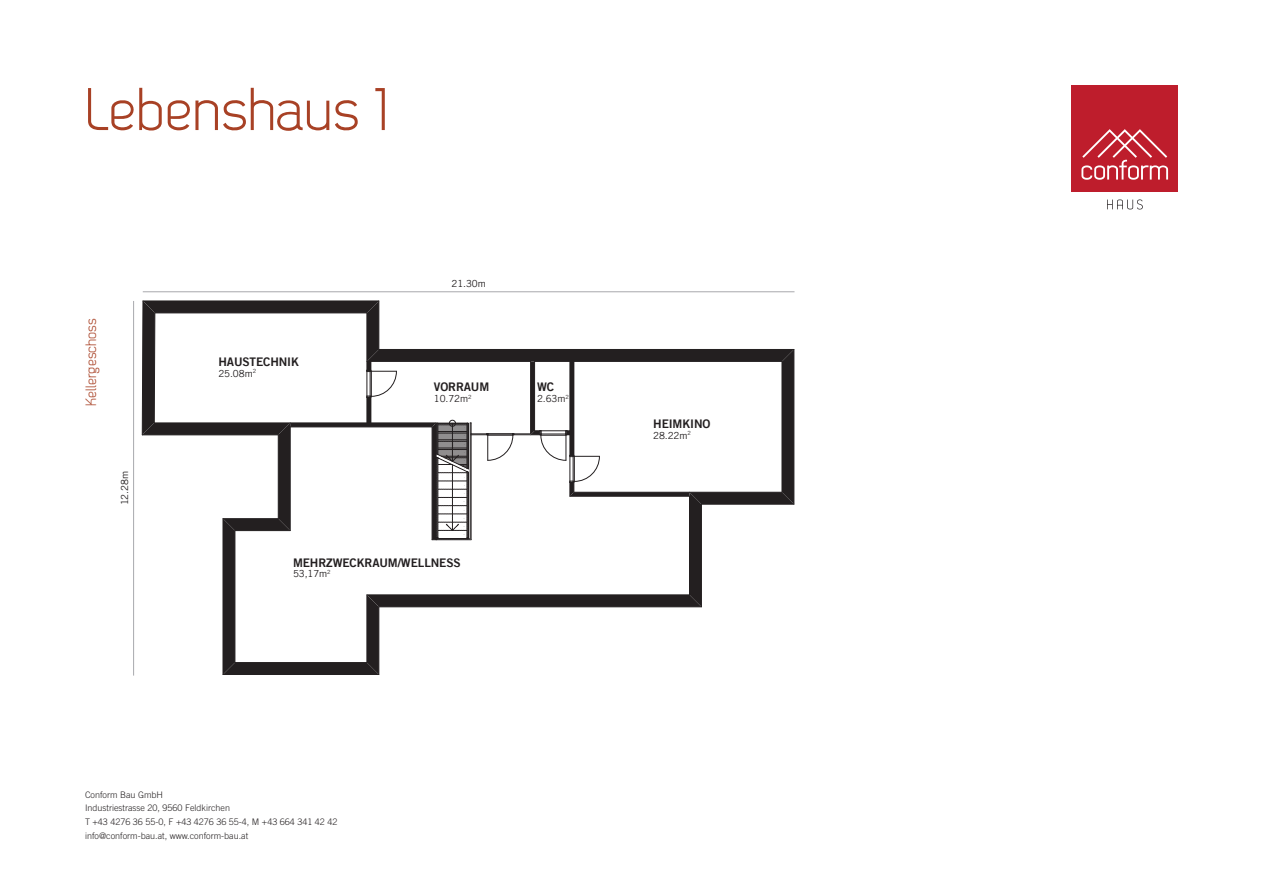
<style>
.page{position:relative;width:1263px;height:893px;background:#fff}
.page>*{position:absolute;margin:0;border:0;box-sizing:border-box;transform-origin:0 0}
.t1{font:60px "Dekar";color:#a84125}
.t2{font:15px "Dekar";color:#a84125}
.t3{font:11.85px "Trade Gothic LT Bold Two";letter-spacing:-.01em;color:#231f20}
.t4{font:9.75px "Trade Gothic LT";letter-spacing:-.01em;color:#231f20}
.t5{font:300 9px/13.8px "Trade Gothic LT Std";color:#231f20}
</style>
<div class="page">
<div style="left:1071px;top:85px;width:107px;height:106px;background:#be1d2c"></div>
<svg style="left:1081px;top:129px;width:87px;height:51px"></svg>
<svg style="left:1107px;top:199px;width:36px;height:11px"></svg>
<hr style="left:794px;top:349px;width:1px;height:155px;background:#231f20">
<hr style="left:223px;top:674px;width:156px;height:1px;background:#231f20">
<svg style="left:142px;top:301px;width:652px;height:373px"></svg>
<div style="left:449px;top:420px;width:7px;height:6px;border:1px solid #231f20;border-radius:50%"></div>
<hr style="left:143px;top:291px;width:651px;height:1px;background:#a8a9ad">
<hr style="left:133px;top:301px;width:1px;height:375px;background:#a8a9ad">
<h1 class="t1" style="left:85px;top:80px;width:305px">Lebenshaus 1</h1>
<h2 class="t2" style="left:84px;top:406px;width:89px;rotate:-90deg">Kellergeschoss</h2>
<p class="t4" style="left:119px;top:505px;width:36px;rotate:-90deg">12.28m</p>
<h3 class="t3" style="left:218px;top:354px;width:82px">HAUSTECHNIK</h3>
<p class="t4" style="left:218px;top:367px;width:39px">25.08m<sup>2</sup></p>
<p class="t4" style="left:451px;top:278px;width:36px">21.30m</p>
<h3 class="t3" style="left:434px;top:380px;width:57px">VORRAUM</h3>
<p class="t4" style="left:434px;top:393px;width:39px">10.72m<sup>2</sup></p>
<h3 class="t3" style="left:537px;top:380px;width:19px">WC</h3>
<p class="t4" style="left:537px;top:393px;width:33px">2.63m<sup>2</sup></p>
<h3 class="t3" style="left:293px;top:555px;width:169px">MEHRZWECKRAUM/WELLNESS</h3>
<p class="t4" style="left:293px;top:568px;width:39px">53,17m<sup>2</sup></p>
<p class="t5" style="left:85px;top:787px;width:254px">Conform Bau GmbH<br>Industriestrasse 20, 9560 Feldkirchen<br>T +43 4276 36 55-0, F +43 4276 36 55-4, M +43 664 341 42 42 info@conform-bau.at, www.conform-bau.at</p>
<h3 class="t3" style="left:653px;top:416px;width:59px">HEIMKINO</h3>
<p class="t4" style="left:653px;top:429px;width:39px">28.22m<sup>2</sup></p>
</div>
